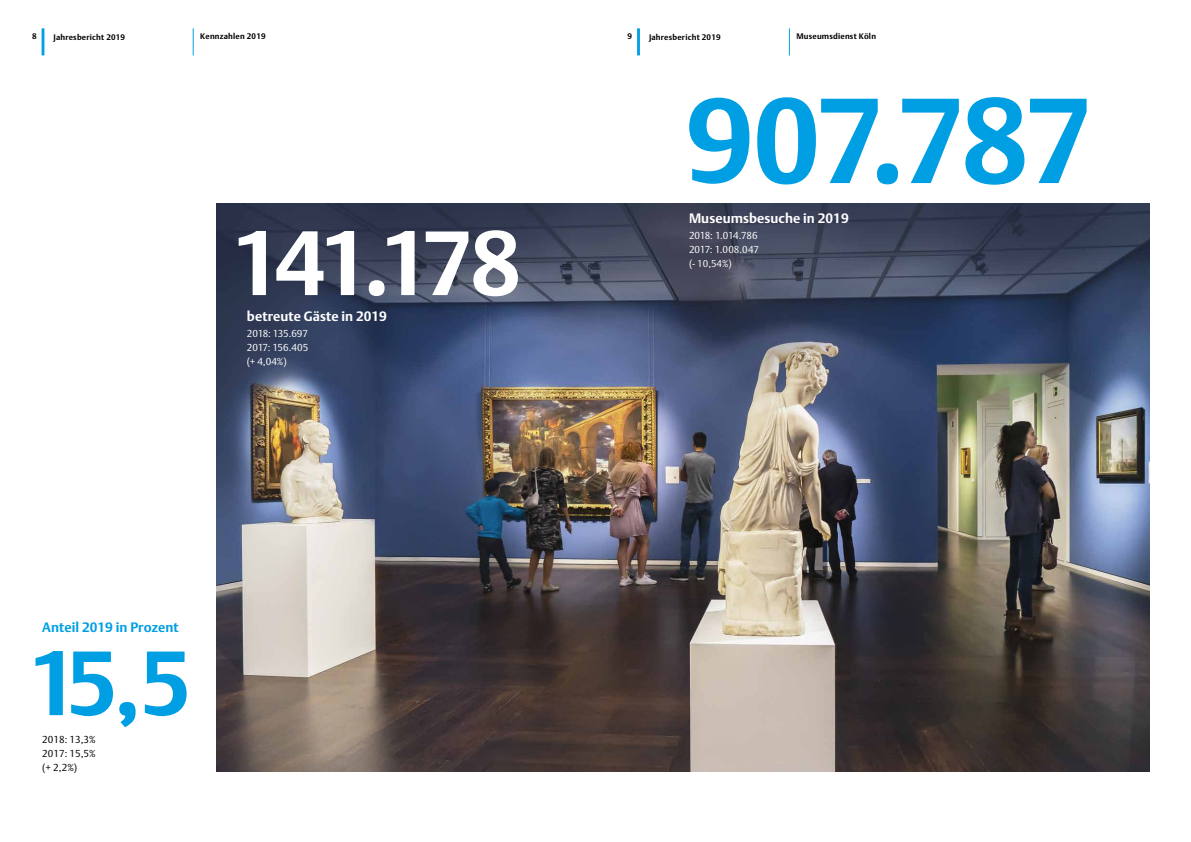
<style>
.page{position:relative;width:1191px;height:842px;background:#fff}
.page>*{position:absolute;margin:0;border:0;box-sizing:border-box;transform-origin:0 0}
.t1{font:700 119.4px "Argo DTL";letter-spacing:-.035em;color:#009fe3}
.t2{font:700 90px "Argo DTL";letter-spacing:-.08em;color:#fff}
.t3{font:700 90px "Argo DTL";color:#009fe3}
.t4{font:700 13.5px "Argo DTL";letter-spacing:.005em;color:#fff}
.t5{font:700 13.5px "Argo DTL";letter-spacing:.005em;color:#009fe3}
.t6{font:300 10px/14px "Argo DTL";letter-spacing:-.02em;color:#fff;text-align:justify}
.t7{font:300 10px/14px "Argo DTL";letter-spacing:.005em;color:#000;text-align:justify}
.t8{font:300 9.8px "Argo DTL";color:#fff}
.t9{font:700 8px "Argo DTL";letter-spacing:.025em;color:#000}
.s1{font-size:10px}
</style>
<div class="page">
<svg style="left:193px;top:28px;width:1px;height:27px"></svg>
<hr style="left:42px;top:28px;width:2px;height:27px;background:#009fe3">
<svg style="left:789px;top:28px;width:1px;height:27px"></svg>
<hr style="left:637px;top:28px;width:3px;height:27px;background:#009fe3">
<img style="left:217px;top:204px;width:932px;height:567px">
<p class="t9" style="left:32px;top:31px;width:6px">8</p>
<p class="t9" style="left:53px;top:32px;width:73px">Jahresbericht 2019</p>
<p class="t9" style="left:200px;top:32px;width:67px">Kennzahlen 2019</p>
<p class="t9" style="left:627px;top:31px;width:6px">9</p>
<p class="t9" style="left:649px;top:32px;width:73px">Jahresbericht 2019</p>
<p class="t9" style="left:796px;top:32px;width:81px">Museumsdienst Köln</p>
<h2 class="t2" style="left:231px;top:210px;width:292px">141.178</h2>
<h3 class="t4" style="left:247px;top:308px;width:141px">betreute Gäste in 2019</h3>
<p class="t6" style="left:247px;top:326px;width:63px">2018: 135.697<br>2017: 156.405 (+ 4,04%)</p>
<h3 class="t5" style="left:42px;top:619px;width:138px">Anteil 2019 in Prozent</h3>
<h2 class="t3" style="left:28px;top:630px;width:165px">15,5</h2>
<p class="t7" style="left:42px;top:732px;width:55px">2018: 13,3% 2017: 15,5% (+ 2,2%)</p>
<h1 class="t1" style="left:685px;top:70px;width:409px">907.787</h1>
<h3 class="t4" style="left:689px;top:210px;width:161px">Museumsbesuche in 2019</h3>
<p class="t6" style="left:689px;top:228px;width:71px">2018: 1.014.786<br>2017: 1.008.047</p>
<p class="t8" style="left:689px;top:258px;width:44px"><span class="s1">(</span>- 10,54%<span class="s1">)</span></p>
</div>
